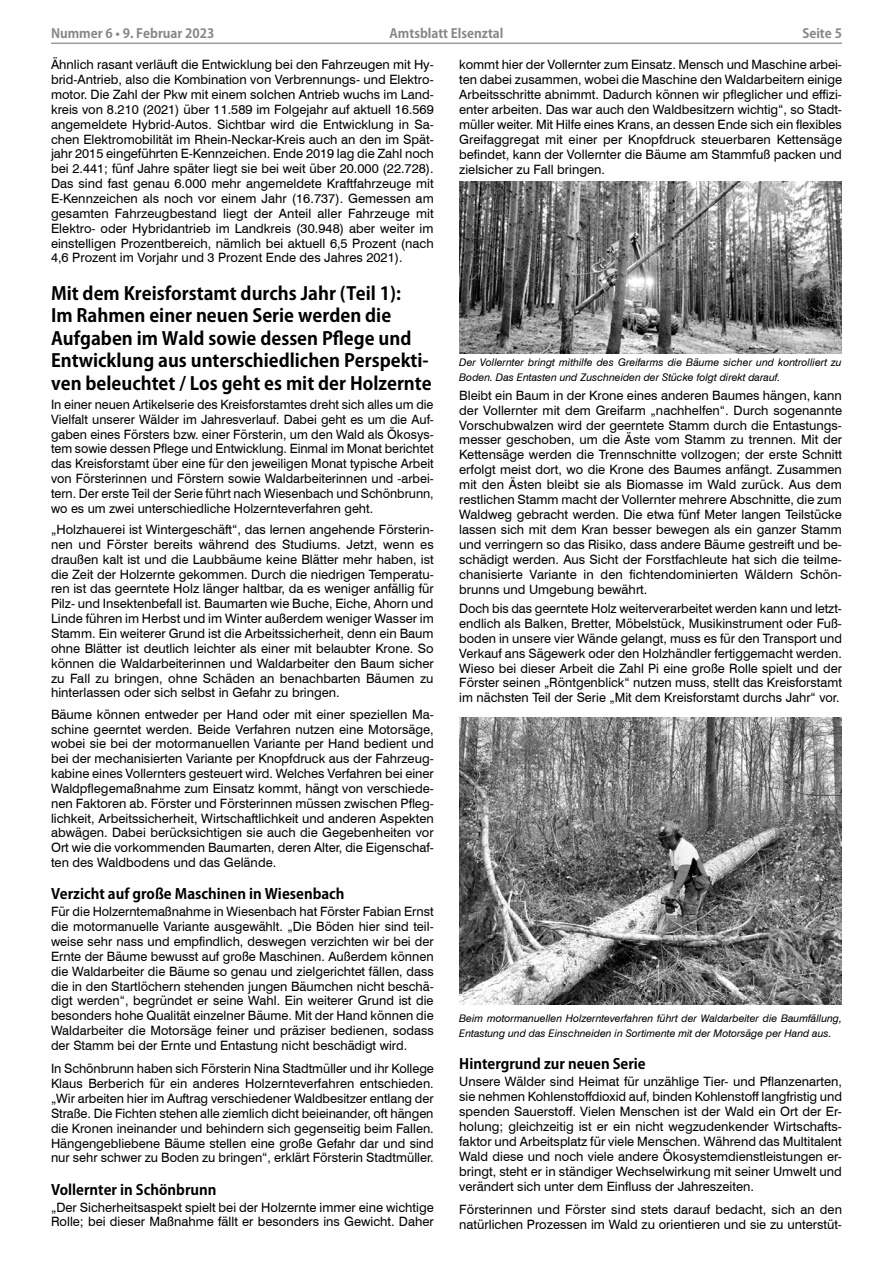
<style>
.page{position:relative;width:893px;height:1263px;background:#fff}
.page>*{position:absolute;margin:0;border:0;box-sizing:border-box;transform-origin:0 0}
.Überschrift2_Kozuka{font:700 18px/22.5px "Koz Go Pro";color:#000}
.Überschrift_3_Kozuka{font:700 14.25px "Koz Go Pro";color:#000}
.Fließtext_8_5{font:12.9px/14.9px "Swiss 721 BT";color:#000;text-align:justify}
.t1{font:700 12.75px "Koz Go Pro";color:#878787}
.Fließtext_8_5-2{font:italic 10.5px/14.9px "Swiss 721 BT";color:#000}
</style>
<div class="page">
<hr style="left:51px;top:43px;width:791px;height:1px;background:#9c9c9c">
<img style="left:459px;top:181px;width:383px;height:172px">
<img style="left:459px;top:717px;width:383px;height:287px">
<p class="t1" style="left:51px;top:25px;width:165px">Nummer 6 • 9. Februar 2023</p>
<p class="t1" style="left:389px;top:25px;width:116px">Amtsblatt Elsenztal</p>
<p class="t1" style="left:802px;top:25px;width:41px">Seite 5</p>
<p class="Fließtext_8_5" style="left:51px;top:57px;width:384px">Ähnlich rasant verläuft die Entwicklung bei den Fahrzeugen mit Hy&shy;brid-Antrieb, also die Kombination von Verbrennungs- und Elektro&shy;motor. Die Zahl der Pkw mit einem solchen Antrieb wuchs im Land&shy;kreis von 8.210 (2021) über 11.589 im Folgejahr auf aktuell 16.569 angemeldete Hybrid-Autos. Sichtbar wird die Entwicklung in Sa&shy;chen Elektromobilität im Rhein-Neckar-Kreis auch an den im Spät&shy;jahr 2015 eingeführten E-Kennzeichen. Ende 2019 lag die Zahl noch bei 2.441; fünf Jahre später liegt sie bei weit über 20.000 (22.728).<br>Das sind fast genau 6.000 mehr angemeldete Kraftfahrzeuge mit E-Kennzeichen als noch vor einem Jahr (16.737). Gemessen am gesamten Fahrzeugbestand liegt der Anteil aller Fahrzeuge mit Elektro- oder Hybridantrieb im Landkreis (30.948) aber weiter im einstelligen Prozentbereich, nämlich bei aktuell 6,5 Prozent (nach 4,6 Prozent im Vorjahr und 3 Prozent Ende des Jahres 2021).</p>
<p class="Überschrift2_Kozuka" style="left:51px;top:283px;width:382px">Mit dem Kreisforstamt durchs Jahr (Teil 1):<br>Im Rahmen einer neuen Serie werden die Aufgaben im Wald sowie dessen Pflege und Entwicklung aus unterschiedlichen Perspekti&shy;ven beleuchtet / Los geht es mit der Holzernte</p>
<p class="Fließtext_8_5" style="left:51px;top:396px;width:384px">In einer neuen Artikelserie des Kreisforstamtes dreht sich alles um die Vielfalt unserer Wälder im Jahresverlauf. Dabei geht es um die Auf&shy;gaben eines Försters bzw. einer Försterin, um den Wald als Ökosys&shy;tem sowie dessen Pflege und Entwicklung. Einmal im Monat berichtet das Kreisforstamt über eine für den jeweiligen Monat typische Arbeit von Försterinnen und Förstern sowie Waldarbeiterinnen und -arbei&shy;tern. Der erste Teil der Serie führt nach Wiesenbach und Schönbrunn, wo es um zwei unterschiedliche Holzernteverfahren geht.</p>
<p class="Fließtext_8_5" style="left:51px;top:522px;width:384px">„Holzhauerei ist Wintergeschäft“, das lernen angehende Försterin&shy;nen und Förster bereits während des Studiums. Jetzt, wenn es draußen kalt ist und die Laubbäume keine Blätter mehr haben, ist die Zeit der Holzernte gekommen. Durch die niedrigen Temperatu&shy;ren ist das geerntete Holz länger haltbar, da es weniger anfällig für Pilz- und Insektenbefall ist. Baumarten wie Buche, Eiche, Ahorn und Linde führen im Herbst und im Winter außerdem weniger Wasser im Stamm. Ein weiterer Grund ist die Arbeitssicherheit, denn ein Baum ohne Blätter ist deutlich leichter als einer mit belaubter Krone. So können die Waldarbeiterinnen und Waldarbeiter den Baum sicher zu Fall zu bringen, ohne Schäden an benachbarten Bäumen zu hinterlassen oder sich selbst in Gefahr zu bringen.</p>
<p class="Fließtext_8_5" style="left:51px;top:706px;width:384px">Bäume können entweder per Hand oder mit einer speziellen Ma&shy;schine geerntet werden. Beide Verfahren nutzen eine Motorsäge, wobei sie bei der motormanuellen Variante per Hand bedient und bei der mechanisierten Variante per Knopfdruck aus der Fahrzeug&shy;kabine eines Vollernters gesteuert wird. Welches Verfahren bei einer Waldpflegemaßnahme zum Einsatz kommt, hängt von verschiede&shy;nen Faktoren ab. Förster und Försterinnen müssen zwischen Pfleg&shy;lichkeit, Arbeitssicherheit, Wirtschaftlichkeit und anderen Aspekten abwägen. Dabei berücksichtigen sie auch die Gegebenheiten vor Ort wie die vorkommenden Baumarten, deren Alter, die Eigenschaf&shy;ten des Waldbodens und das Gelände.</p>
<p class="Überschrift_3_Kozuka" style="left:51px;top:885px;width:295px">Verzicht auf große Maschinen in Wiesenbach</p>
<p class="Fließtext_8_5" style="left:51px;top:904px;width:384px">Für die Holzerntemaßnahme in Wiesenbach hat Förster Fabian Ernst die motormanuelle Variante ausgewählt. „Die Böden hier sind teil&shy;weise sehr nass und empfindlich, deswegen verzichten wir bei der Ernte der Bäume bewusst auf große Maschinen. Außerdem können die Waldarbeiter die Bäume so genau und zielgerichtet fällen, dass die in den Startlöchern stehenden jungen Bäumchen nicht beschä&shy;digt werden“, begründet er seine Wahl. Ein weiterer Grund ist die besonders hohe Qualität einzelner Bäume. Mit der Hand können die Waldarbeiter die Motorsäge feiner und präziser bedienen, sodass der Stamm bei der Ernte und Entastung nicht beschädigt wird.</p>
<p class="Fließtext_8_5" style="left:51px;top:1061px;width:384px">In Schönbrunn haben sich Försterin Nina Stadtmüller und ihr Kollege Klaus Berberich für ein anderes Holzernteverfahren entschieden. „Wir arbeiten hier im Auftrag verschiedener Waldbesitzer entlang der Straße. Die Fichten stehen alle ziemlich dicht beieinander, oft hängen die Kronen ineinander und behindern sich gegenseitig beim Fallen.<br>Hängengebliebene Bäume stellen eine große Gefahr dar und sind nur sehr schwer zu Boden zu bringen“, erklärt Försterin Stadtmüller.</p>
<p class="Überschrift_3_Kozuka" style="left:51px;top:1180px;width:167px">Vollernter in Schönbrunn</p>
<p class="Fließtext_8_5" style="left:51px;top:1199px;width:384px">„Der Sicherheitsaspekt spielt bei der Holzernte immer eine wichtige<br>Rolle; bei dieser Maßnahme fällt er besonders ins Gewicht. Daher</p>
<p class="Fließtext_8_5" style="left:459px;top:57px;width:384px">kommt hier der Vollernter zum Einsatz. Mensch und Maschine arbei&shy;ten dabei zusammen, wobei die Maschine den Waldarbeitern einige Arbeitsschritte abnimmt. Dadurch können wir pfleglicher und effizi&shy;enter arbeiten. Das war auch den Waldbesitzern wichtig“, so Stadt&shy;müller weiter. Mit Hilfe eines Krans, an dessen Ende sich ein flexibles Greifaggregat mit einer per Knopfdruck steuerbaren Kettensäge befindet, kann der Vollernter die Bäume am Stammfuß packen und zielsicher zu Fall bringen.</p>
<p class="Fließtext_8_5-2" style="left:459px;top:354px;width:384px">Der Vollernter bringt mithilfe des Greifarms die Bäume sicher und kontrolliert zu<br>Boden. Das Entasten und Zuschneiden der Stücke folgt direkt darauf.</p>
<p class="Fließtext_8_5" style="left:459px;top:387px;width:384px">Bleibt ein Baum in der Krone eines anderen Baumes hängen, kann der Vollernter mit dem Greifarm „nachhelfen“. Durch sogenannte Vorschubwalzen wird der geerntete Stamm durch die Entastungs&shy;messer geschoben, um die Äste vom Stamm zu trennen. Mit der Kettensäge werden die Trennschnitte vollzogen; der erste Schnitt erfolgt meist dort, wo die Krone des Baumes anfängt. Zusammen mit den Ästen bleibt sie als Biomasse im Wald zurück. Aus dem restlichen Stamm macht der Vollernter mehrere Abschnitte, die zum Waldweg gebracht werden. Die etwa fünf Meter langen Teilstücke lassen sich mit dem Kran besser bewegen als ein ganzer Stamm und verringern so das Risiko, dass andere Bäume gestreift und be&shy;schädigt werden. Aus Sicht der Forstfachleute hat sich die teilme&shy;chanisierte Variante in den fichtendominierten Wäldern Schön&shy;brunns und Umgebung bewährt.</p>
<p class="Fließtext_8_5" style="left:459px;top:600px;width:384px">Doch bis das geerntete Holz weiterverarbeitet werden kann und letzt&shy;endlich als Balken, Bretter, Möbelstück, Musikinstrument oder Fuß&shy;boden in unsere vier Wände gelangt, muss es für den Transport und Verkauf ans Sägewerk oder den Holzhändler fertiggemacht werden.<br>Wieso bei dieser Arbeit die Zahl Pi eine große Rolle spielt und der Förster seinen „Röntgenblick“ nutzen muss, stellt das Kreisforstamt im nächsten Teil der Serie „Mit dem Kreisforstamt durchs Jahr“ vor.</p>
<p class="Fließtext_8_5-2" style="left:459px;top:1010px;width:384px">Beim motormanuellen Holzernteverfahren führt der Waldarbeiter die Baumfällung,<br>Entastung und das Einschneiden in Sortimente mit der Motorsäge per Hand aus.</p>
<p class="Überschrift_3_Kozuka" style="left:459px;top:1055px;width:188px">Hintergrund zur neuen Serie</p>
<p class="Fließtext_8_5" style="left:459px;top:1074px;width:384px">Unsere Wälder sind Heimat für unzählige Tier- und Pflanzenarten, sie nehmen Kohlenstoffdioxid auf, binden Kohlenstoff langfristig und spenden Sauerstoff. Vielen Menschen ist der Wald ein Ort der Er&shy;holung; gleichzeitig ist er ein nicht wegzudenkender Wirtschafts&shy;faktor und Arbeitsplatz für viele Menschen. Während das Multitalent Wald diese und noch viele andere Ökosystemdienstleistungen er&shy;bringt, steht er in ständiger Wechselwirkung mit seiner Umwelt und verändert sich unter dem Einfluss der Jahreszeiten.</p>
<p class="Fließtext_8_5" style="left:459px;top:1201px;width:384px">Försterinnen und Förster sind stets darauf bedacht, sich an den natürlichen Prozessen im Wald zu orientieren und sie zu unterstüt-</p>
</div>
